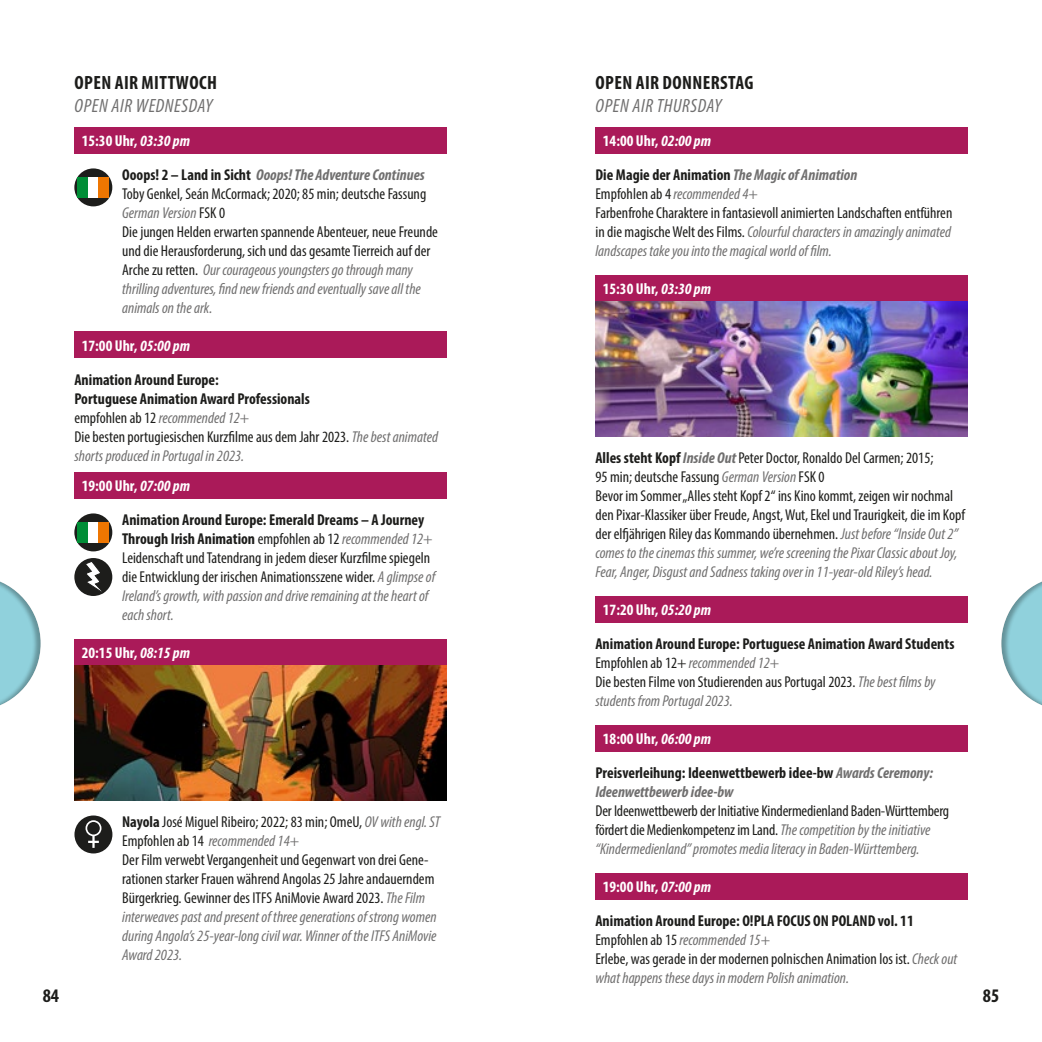
<style>
.page{position:relative;width:1042px;height:1042px;background:#fff}
.page>*{position:absolute;margin:0;border:0;box-sizing:border-box;transform-origin:0 0}
.t1{font:700 condensed 19.25px "Myriad Pro";letter-spacing:.02em;color:#1d1d1b}
.t2{font:italic condensed 19.25px "Myriad Pro";letter-spacing:.03em;color:#706f6f}
.t3{font:condensed 15.75px/18.9px "Myriad Pro";color:#1d1d1b}
.t4{font:700 condensed 15.75px/18.9px "Myriad Pro";color:#1d1d1b}
.t5{font:700 condensed 15.75px "Myriad Pro";color:#fff}
.s1{font-style:italic}
.s2{font-weight:700}
.s3{font-weight:700;font-style:italic;color:#706f6f}
.s4{font-style:italic;color:#706f6f}
.s5{color:#fff}
.s6{font-style:italic;color:#fff}
</style>
<div class="page">
<div style="left:74px;top:127px;width:372px;height:27px;background:#aa1a59"></div>
<div style="left:595px;top:275px;width:372px;height:26px;background:#aa1a59"></div>
<div style="left:595px;top:127px;width:372px;height:27px;background:#aa1a59"></div>
<div style="left:74px;top:639px;width:372px;height:26px;background:#aa1a59"></div>
<div style="left:74px;top:331px;width:372px;height:27px;background:#aa1a59"></div>
<div style="left:595px;top:596px;width:372px;height:26px;background:#aa1a59"></div>
<div style="left:595px;top:725px;width:372px;height:26px;background:#aa1a59"></div>
<div style="left:74px;top:472px;width:372px;height:26px;background:#aa1a59"></div>
<div style="left:74px;top:168px;width:38px;height:38px;background:#1d1d1b;border-radius:50%"></div>
<div style="left:78px;top:177px;width:10px;height:21px;background:#008d36"></div>
<div style="left:88px;top:177px;width:11px;height:21px;background:#fff"></div>
<div style="left:99px;top:177px;width:10px;height:21px;background:#ee7601"></div>
<div style="left:74px;top:513px;width:38px;height:38px;background:#1d1d1b;border-radius:50%"></div>
<div style="left:78px;top:522px;width:10px;height:21px;background:#008d36"></div>
<div style="left:88px;top:522px;width:11px;height:21px;background:#fff"></div>
<div style="left:99px;top:522px;width:10px;height:21px;background:#ee7601"></div>
<div style="left:74px;top:558px;width:38px;height:38px;background:#1d1d1b;border-radius:50%"></div>
<svg style="left:86px;top:561px;width:19px;height:33px"></svg>
<div style="left:74px;top:815px;width:38px;height:38px;background:#1d1d1b;border-radius:50%"></div>
<div style="left:85px;top:820px;width:16px;height:16px;border:2px solid #fff;border-radius:50%"></div>
<svg style="left:88px;top:835px;width:11px;height:13px"></svg>
<div style="left:595px;top:873px;width:372px;height:26px;background:#aa1a59"></div>
<img style="left:74px;top:665px;width:372px;height:135px">
<img style="left:595px;top:301px;width:372px;height:136px">
<div style="left:998px;top:575px;width:44px;height:136px;background:#1d1d1b;opacity:.33"></div>
<div style="left:0;top:575px;width:44px;height:136px;background:#1d1d1b;opacity:.33"></div>
<p class="t1" style="left:75px;top:70px;width:144px">OPEN AIR MITTWOCH</p>
<p class="t2" style="left:75px;top:94px;width:139px">OPEN AIR WEDNESDAY</p>
<p class="t5" style="left:82px;top:131px;width:110px">15:30 Uhr, <span class="s1">03:30 pm</span></p>
<p class="t3" style="left:122px;top:165px;width:317px"><span class="s2">Ooops! 2 – Land in Sicht</span> <span class="s3">Ooops! The Adventure Continues </span>Toby Genkel, Seán McCormack; 2020; 85 min; deutsche Fassung <span class="s4">German Version</span> FSK 0<br>Die jungen Helden erwarten spannende Abenteuer, neue Freunde und die Herausforderung, sich und das gesamte Tierreich auf der Arche zu retten. <span class="s4">Our courageous youngsters go through many thrilling adventures, find new friends and eventually save all the animals on the ark.</span></p>
<p class="t5" style="left:82px;top:336px;width:110px">17:00 Uhr, <span class="s1">05:00 pm</span></p>
<p class="t3" style="left:74px;top:370px;width:365px"><span class="s2">Animation Around Europe:<br>Portuguese Animation Award Professionals<br></span>empfohlen ab 12 <span class="s4">recommended 12+<br></span>Die besten portugiesischen Kurzfilme aus dem Jahr 2023. <span class="s4">The best animated shorts produced in Portugal in 2023.</span></p>
<p class="t5" style="left:82px;top:476px;width:110px">19:00 Uhr, <span class="s1">07:00 pm</span></p>
<p class="t3" style="left:122px;top:510px;width:315px"><span class="s2">Animation Around Europe: Emerald Dreams – A Journey Through Irish Animation</span> empfohlen ab 12 <span class="s4">recommended 12+ </span>Leidenschaft und Tatendrang in jedem dieser Kurzfilme spiegeln die Entwicklung der irischen Animationsszene wider. <span class="s4">A glimpse of Ireland’s growth, with passion and drive remaining at the heart of each short.</span></p>
<p class="t5" style="left:82px;top:643px;width:110px">20:15 Uhr, <span class="s1">08:15 pm</span></p>
<p class="t3" style="left:122px;top:812px;width:319px"><span class="s2">Nayola</span> José Miguel Ribeiro; 2022; 83 min; OmeU, <span class="s4">OV with engl. ST </span>Empfohlen ab 14 <span class="s4">recommended 14+<br></span>Der Film verwebt Vergangenheit und Gegenwart von drei Gene&shy;rationen starker Frauen während Angolas 25 Jahre andauerndem Bürgerkrieg. Gewinner des ITFS AniMovie Award 2023. <span class="s4">The Film interweaves past and present of three generations of strong women during Angola’s 25-year-long civil war. Winner of the ITFS AniMovie Award 2023.</span></p>
<p class="t1" style="left:595px;top:70px;width:159px">OPEN AIR DONNERSTAG</p>
<p class="t2" style="left:595px;top:94px;width:127px">OPEN AIR THURSDAY</p>
<p class="t5" style="left:603px;top:131px;width:110px">14:00 Uhr, <span class="s1">02:00 pm</span></p>
<p class="t3" style="left:595px;top:165px;width:358px"><span class="s2">Die Magie der Animation</span> <span class="s3">The Magic of Animation<br></span>Empfohlen ab 4 <span class="s4">recommended 4+<br></span>Farbenfrohe Charaktere in fantasievoll animierten Landschaften entführen in die magische Welt des Films. <span class="s4">Colourful characters in amazingly animated landscapes take you into the magical world of film.</span></p>
<p class="t5" style="left:603px;top:279px;width:110px">15:30 Uhr, <span class="s1">03:30 pm</span></p>
<p class="t3" style="left:595px;top:448px;width:371px"><span class="s2">Alles steht Kopf</span> <span class="s3">Inside Out</span> Peter Doctor, Ronaldo Del Carmen; 2015;<br>95 min; deutsche Fassung <span class="s4">German Version</span> FSK 0<br>Bevor im Sommer „Alles steht Kopf 2“ ins Kino kommt, zeigen wir nochmal den Pixar-Klassiker über Freude, Angst, Wut, Ekel und Traurigkeit, die im Kopf der elfjährigen Riley das Kommando übernehmen. <span class="s4">Just before “Inside Out 2” comes to the cinemas this summer, we’re screening the Pixar Classic about Joy, Fear, Anger, Disgust and Sadness taking over in 11-year-old Riley’s head.</span></p>
<p class="t5" style="left:603px;top:600px;width:110px">17:20 Uhr, <span class="s1">05:20 pm</span></p>
<p class="t3" style="left:595px;top:634px;width:361px"><span class="s2">Animation Around Europe: Portuguese Animation Award Students </span>Empfohlen ab 12+<span class="s4">recommended 12+<br></span>Die besten Filme von Studierenden aus Portugal 2023. <span class="s4">The best films by students from Portugal 2023.</span></p>
<p class="t5" style="left:603px;top:729px;width:110px">18:00 Uhr, <span class="s1">06:00 pm</span></p>
<p class="t4" style="left:595px;top:763px;width:339px">Preisverleihung: Ideenwettbewerb idee-bw <span class="s4">Awards Ceremony:<br>Ideenwettbewerb idee-bw</span></p>
<p class="t3" style="left:595px;top:801px;width:355px">Der Ideenwettbewerb der Initiative Kindermedienland Baden-Württemberg fördert die Medienkompetenz im Land. <span class="s4">The competition by the initiative “Kindermedienland” promotes media literacy in Baden-Württemberg.</span></p>
<p class="t4" style="left:595px;top:869px;width:320px;line-height:34.1px;text-indent:7px"><span class="s5">19:00 Uhr,</span> <span class="s6">07:00 pm<br></span>Animation Around Europe: O!PLA FOCUS ON POLAND vol. 11</p>
<p class="t3" style="left:595px;top:930px;width:363px">Empfohlen ab 15 <span class="s4">recommended 15+<br></span>Erlebe, was gerade in der modernen polnischen Animation los ist. <span class="s4">Check out what happens these days in modern Polish animation.</span></p>
<p class="t1" style="left:43px;top:983px;width:18px">84</p>
<p class="t1" style="left:983px;top:983px;width:18px">85</p>
</div>
